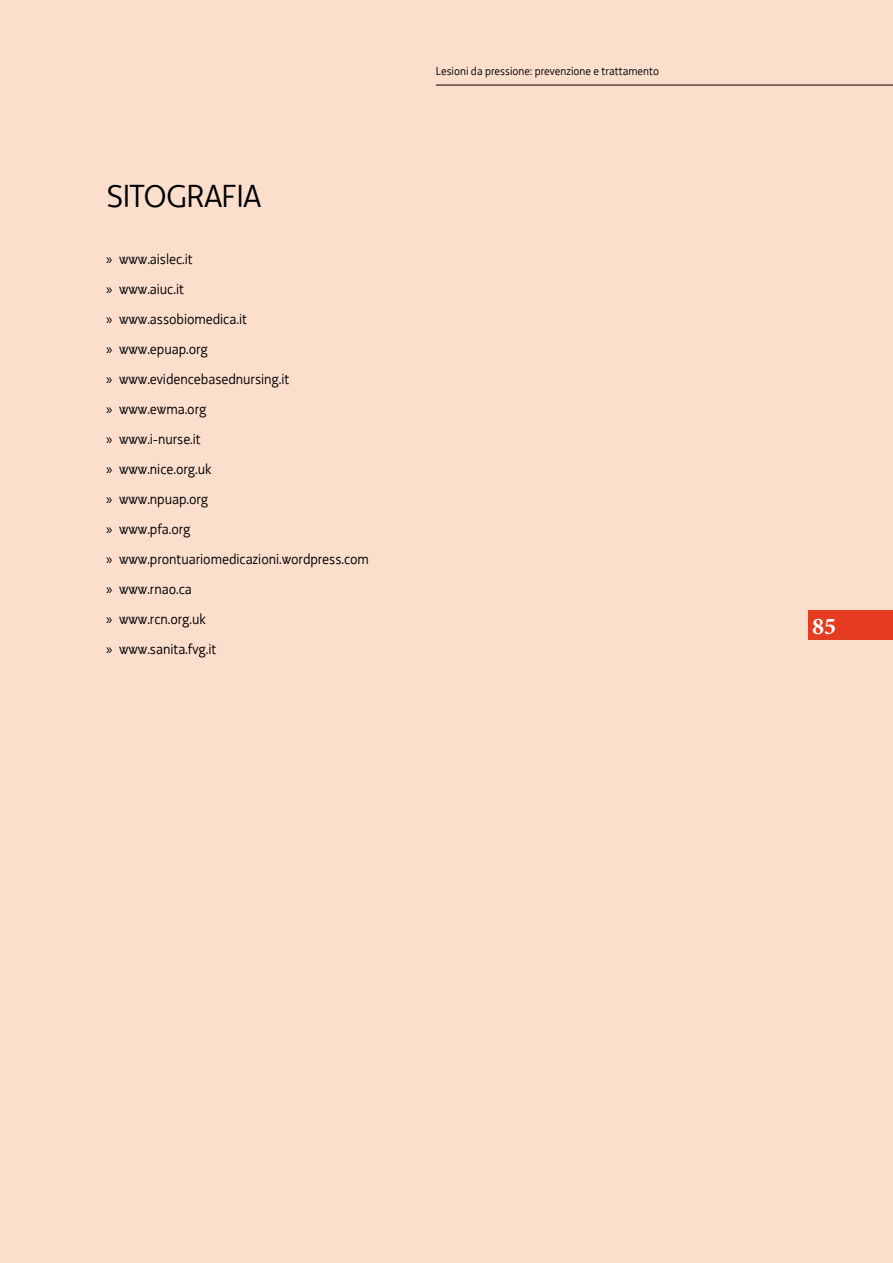
<style>
.page{position:relative;width:893px;height:1263px;background:#fff}
.page>*{position:absolute;margin:0;border:0;box-sizing:border-box;transform-origin:0 0}
.t1{font:33px "Decima WE";letter-spacing:-.025em;color:#000}
.t2{font:700 24px "Minion Pro";color:#fff}
.t3{font:15px/30px "Decima WE";letter-spacing:-.005em;color:#000}
.t4{font:12px "Decima WE";color:#000}
.s1{font-family:"Myriad Pro"}
</style>
<div class="page">
<div style="left:1px;top:0;width:892px;height:1263px;background:#fcdecd"></div>
<div style="left:808px;top:610px;width:85px;height:30px;background:#e53b21"></div>
<hr style="left:436px;top:85px;width:457px;height:1px;background:#000">
<h1 class="t1" style="left:106px;top:177px;width:157px">SITOGRAFIA</h1>
<p class="t3" style="left:106px;top:244px;width:264px"><span class="s1">»</span> www.aislec.it<br><span class="s1">»</span> www.aiuc.it<br><span class="s1">»</span> www.assobiomedica.it<br><span class="s1">»</span> www.epuap.org<br><span class="s1">»</span> www.evidencebasednursing.it<br><span class="s1">»</span> www.ewma.org<br><span class="s1">»</span> www.i-nurse.it<br><span class="s1">»</span> www.nice.org.uk<br><span class="s1">»</span> www.npuap.org<br><span class="s1">»</span> www.pfa.org<br><span class="s1">»</span> www.prontuariomedicazioni.wordpress.com <span class="s1">»</span> www.rnao.ca<br><span class="s1">»</span> www.rcn.org.uk<br><span class="s1">»</span> www.sanita.fvg.it</p>
<p class="t4" style="left:436px;top:64px;width:225px">Lesioni da pressione: prevenzione e trattamento</p>
<h2 class="t2" style="left:812px;top:609px;width:25px">85</h2>
</div>
